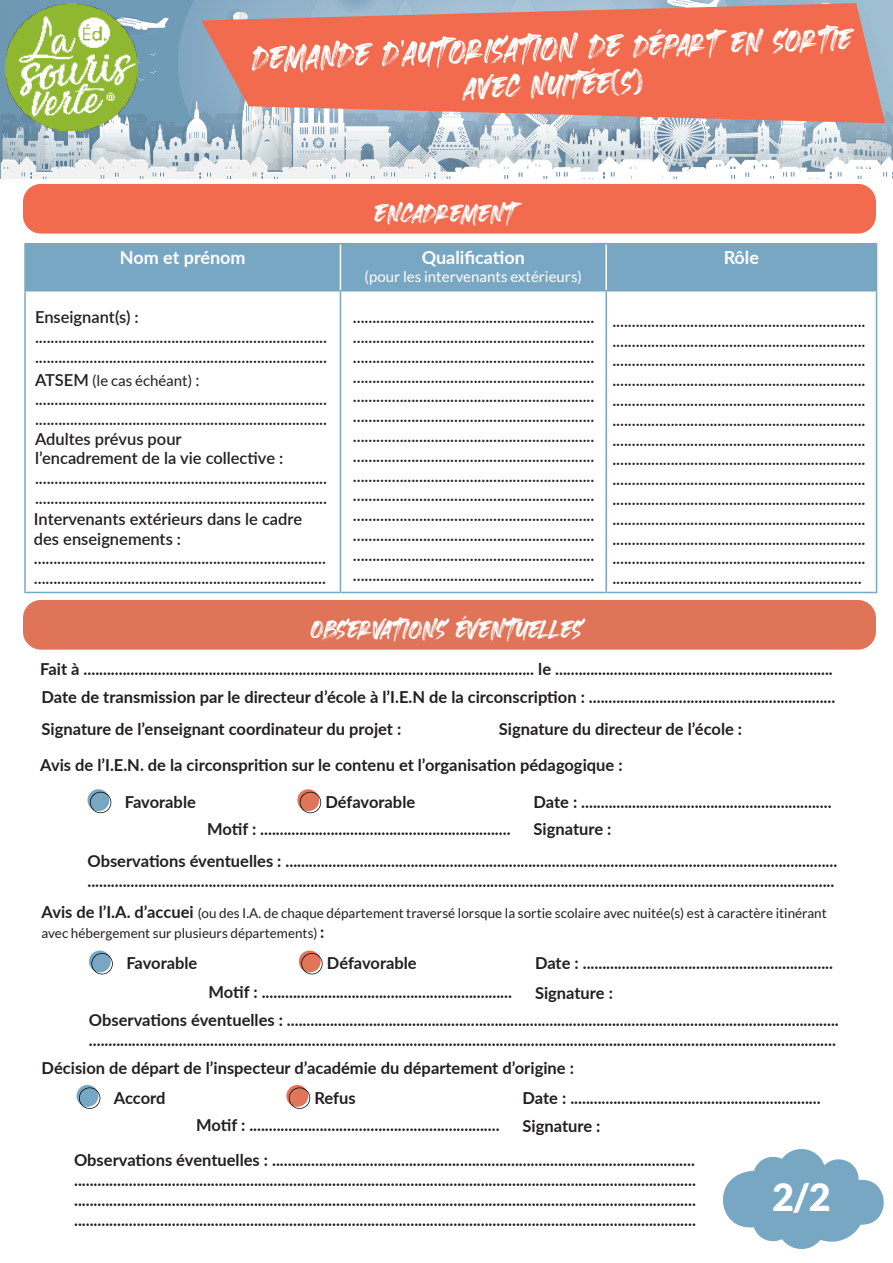
<style>
.page{position:relative;width:893px;height:1263px;background:#fff}
.page>*{position:absolute;margin:0;border:0;box-sizing:border-box;transform-origin:0 0}
.t1{font:51px "Heaters";color:#fff}
.t2{font:46.5px "Heaters";color:#fff}
.t3{font:39px "Heaters";color:#fff}
.t4{font:900 37.5px "Lato";color:#fff}
.t5{font:700 18px "Lato";color:#fff}
.t6{font:600 16.5px/19.8px "Lato";color:#231f20}
.t7{font:700 16.5px/19.8px "Lato";color:#231f20}
.t8{font:15px "Lato";color:#fff}
.t9{font:15px "Lato";color:#231f20}
.t10{font:13.5px/19.8px "Lato";color:#231f20}
.s1{font-size:46.5px}
.s2{font-weight:600;font-size:16.5px}
.s3{font-size:16.5px}
.s4{font-weight:700;font-size:16.5px}
</style>
<div class="page">
<svg style="left:0;top:0;width:893px;height:178px"></svg>
<img style="left:541px;top:124px;width:307px;height:51px">
<img style="left:262px;top:123px;width:29px;height:1px">
<img style="left:389px;top:123px;width:153px;height:1px">
<img style="left:640px;top:123px;width:61px;height:1px">
<svg style="left:201px;top:3px;width:684px;height:120px;background:#e27a67"></svg>
<img style="left:6px;top:3px;width:132px;height:128px">
<div style="left:23px;top:184px;width:853px;height:50px;background:#f26b4f;border-radius:18px"></div>
<div style="left:23px;top:600px;width:853px;height:50px;background:#e07459;border-radius:18px"></div>
<svg style="left:722px;top:1149px;width:162px;height:100px"></svg>
<div style="left:26px;top:244px;width:850px;height:46px;background:#78a7c4"></div>
<div style="left:340px;top:244px;width:266px;height:47px;background:#78a7c4"></div>
<hr style="left:24px;top:291px;width:2px;height:301px;background:#78a7c4">
<hr style="left:876px;top:291px;width:1px;height:301px;background:#78a7c4">
<hr style="left:24px;top:592px;width:316px;height:1px;background:#78a7c4">
<hr style="left:606px;top:592px;width:271px;height:1px;background:#78a7c4">
<hr style="left:340px;top:291px;width:1px;height:301px;background:#78a7c4">
<hr style="left:605px;top:291px;width:2px;height:301px;background:#78a7c4">
<hr style="left:340px;top:592px;width:266px;height:1px;background:#78a7c4">
<hr style="left:605px;top:244px;width:2px;height:46px;background:#fff">
<hr style="left:340px;top:244px;width:1px;height:46px;background:#fff">
<hr style="left:24px;top:243px;width:316px;height:1px;background:#78a7c4">
<hr style="left:24px;top:244px;width:2px;height:46px;background:#78a7c4">
<hr style="left:24px;top:290px;width:316px;height:1px;background:#78a7c4">
<hr style="left:340px;top:243px;width:266px;height:1px;background:#78a7c4">
<hr style="left:606px;top:243px;width:271px;height:1px;background:#78a7c4">
<hr style="left:876px;top:244px;width:1px;height:46px;background:#78a7c4">
<hr style="left:606px;top:290px;width:271px;height:1px;background:#78a7c4">
<svg style="left:87px;top:789px;width:22px;height:22px"></svg>
<svg style="left:90px;top:792px;width:21px;height:21px"></svg>
<svg style="left:297px;top:789px;width:22px;height:22px"></svg>
<svg style="left:300px;top:792px;width:21px;height:21px"></svg>
<svg style="left:89px;top:950px;width:22px;height:22px"></svg>
<svg style="left:91px;top:953px;width:22px;height:21px"></svg>
<svg style="left:299px;top:950px;width:22px;height:22px"></svg>
<svg style="left:301px;top:953px;width:22px;height:21px"></svg>
<div style="left:77px;top:1085px;width:21px;height:22px;background:#78a7c4;border-radius:50%"></div>
<svg style="left:79px;top:1087px;width:21px;height:22px"></svg>
<svg style="left:286px;top:1085px;width:22px;height:22px"></svg>
<svg style="left:289px;top:1087px;width:21px;height:22px"></svg>
<p class="t1" style="left:252px;top:37px;width:601px;rotate:-2deg">demande d’autorisation de <span class="s1">départ en sortie</span></p>
<p class="t2" style="left:463px;top:69px;width:181px;rotate:-2deg">avec nuitée(s)</p>
<p class="t3" style="left:375px;top:197px;width:142px">Encadrement</p>
<p class="t5" style="left:120px;top:244px;width:127px">Nom et prénom</p>
<p class="t5" style="left:422px;top:244px;width:105px">Qualification</p>
<p class="t8" style="left:365px;top:268px;width:219px">(pour les intervenants extérieurs)</p>
<p class="t5" style="left:724px;top:244px;width:37px">Rôle</p>
<p class="t6" style="left:35px;top:307px;width:105px">Enseignant(s) :</p>
<p class="t6" style="left:35px;top:326px;width:294px">........................................................................... ...........................................................................</p>
<p class="t9" style="left:35px;top:372px;width:166px"><span class="s2">ATSEM</span> (le cas échéant) <span class="s3">:</span></p>
<p class="t6" style="left:35px;top:389px;width:294px">........................................................................... ...........................................................................</p>
<p class="t6" style="left:35px;top:428px;width:148px">Adultes prévus pour</p>
<p class="t6" style="left:35px;top:448px;width:250px">l’encadrement de la vie collective :</p>
<p class="t6" style="left:35px;top:468px;width:294px">........................................................................... ...........................................................................</p>
<p class="t6" style="left:34px;top:508px;width:270px">Intervenants extérieurs dans le cadre des enseignements :</p>
<p class="t6" style="left:34px;top:548px;width:294px">........................................................................... ...........................................................................</p>
<p class="t6" style="left:353px;top:307px;width:243px;text-align:justify">.............................................................. .............................................................. .............................................................. .............................................................. .............................................................. .............................................................. .............................................................. .............................................................. .............................................................. .............................................................. .............................................................. .............................................................. .............................................................. ..............................................................</p>
<p class="t6" style="left:612px;top:310px;width:255px;text-align:justify">................................................................. ................................................................. ................................................................. ................................................................. ................................................................. ................................................................. ................................................................. ................................................................. ................................................................. ................................................................. ................................................................. ................................................................. ................................................................. ................................................................</p>
<p class="t3" style="left:310px;top:613px;width:273px">Observations éventuelles</p>
<p class="t7" style="left:40px;top:658px;width:794px">Fait à ................................................................................................................... le .......................................................................</p>
<p class="t7" style="left:42px;top:687px;width:795px">Date de transmission par le directeur d’école à l’I.E.N de la circonscription : ...............................................................</p>
<p class="t7" style="left:499px;top:719px;width:245px">Signature du directeur de l’école :</p>
<p class="t7" style="left:40px;top:754px;width:584px">Avis de l’I.E.N. de la circonsprition sur le contenu et l’organisation pédagogique :</p>
<p class="t7" style="left:42px;top:719px;width:361px">Signature de l’enseignant coordinateur du projet :</p>
<p class="t7" style="left:125px;top:791px;width:72px">Favorable</p>
<p class="t7" style="left:325px;top:791px;width:91px">Défavorable</p>
<p class="t7" style="left:207px;top:819px;width:305px">Motif : ................................................................</p>
<p class="t7" style="left:534px;top:791px;width:300px">Date : ................................................................</p>
<p class="t7" style="left:534px;top:819px;width:79px">Signature :</p>
<p class="t7" style="left:87px;top:850px;width:751px">Observations éventuelles : ............................................................................................................................................. ...............................................................................................................................................................................................</p>
<p class="t10" style="left:42px;top:903px;width:787px"><span class="s4">Avis de l’I.A. d’accuei</span> (ou des I.A. de chaque département traversé lorsque la sortie scolaire avec nuitée(s) est à caractère itinérant avec hébergement sur plusieurs départements) <span class="s4">:</span></p>
<p class="t7" style="left:126px;top:952px;width:72px">Favorable</p>
<p class="t7" style="left:327px;top:952px;width:91px">Défavorable</p>
<p class="t7" style="left:209px;top:981px;width:305px">Motif : ................................................................</p>
<p class="t7" style="left:535px;top:952px;width:300px">Date : ................................................................</p>
<p class="t7" style="left:535px;top:982px;width:79px">Signature :</p>
<p class="t7" style="left:89px;top:1009px;width:751px">Observations éventuelles : ............................................................................................................................................. ...............................................................................................................................................................................................</p>
<p class="t7" style="left:42px;top:1057px;width:534px">Décision de départ de l’inspecteur d’académie du département d’origine :</p>
<p class="t7" style="left:114px;top:1087px;width:53px">Accord</p>
<p class="t7" style="left:314px;top:1087px;width:43px">Refus</p>
<p class="t7" style="left:196px;top:1114px;width:305px">Motif : ................................................................</p>
<p class="t7" style="left:523px;top:1087px;width:300px">Date : ................................................................</p>
<p class="t7" style="left:523px;top:1115px;width:79px">Signature :</p>
<p class="t7" style="left:74px;top:1150px;width:623px;text-align:justify">Observations éventuelles : ............................................................................................................ ............................................................................................................................................................... ............................................................................................................................................................... ...............................................................................................................................................................</p>
<p class="t4" style="left:772px;top:1175px;width:60px">2/2</p>
</div>
